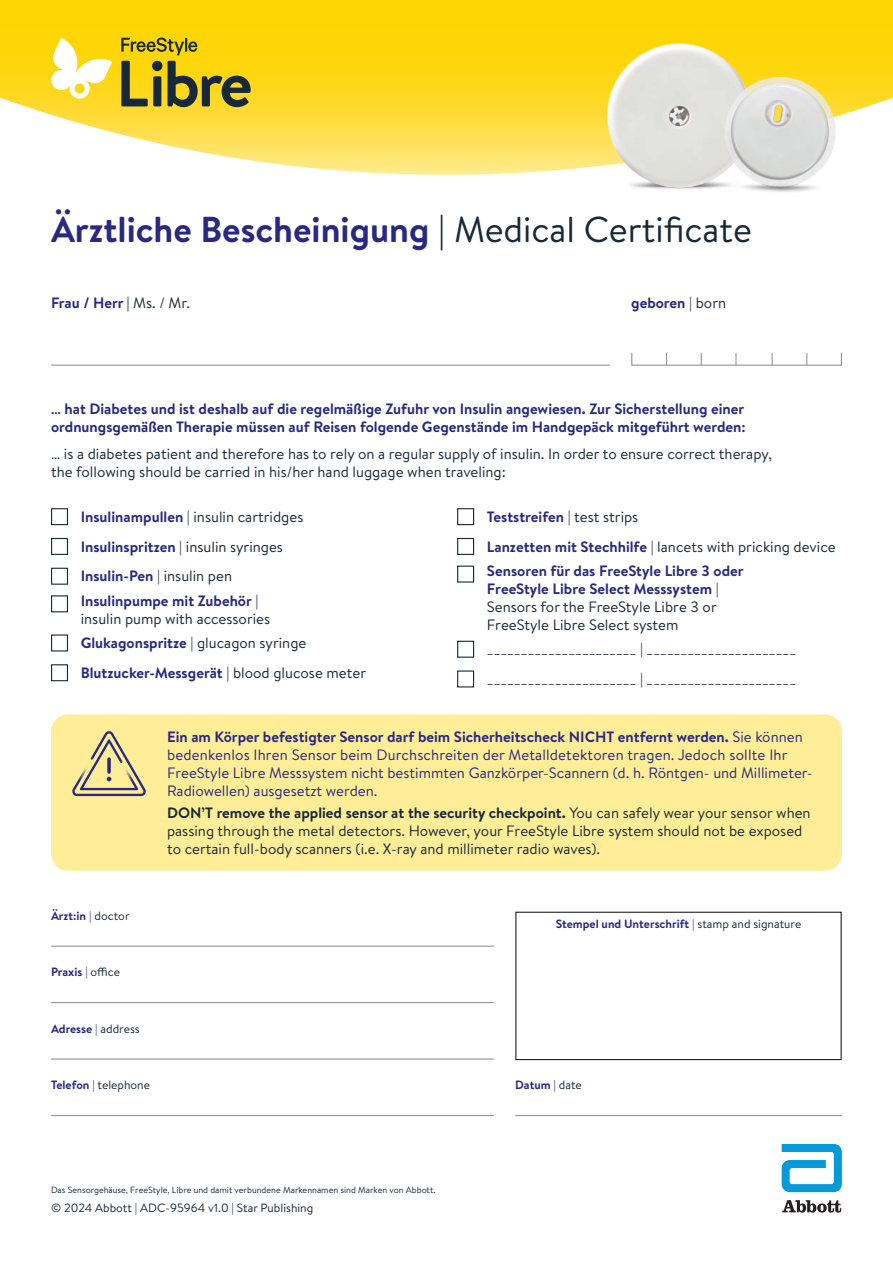
<style>
.page{position:relative;width:893px;height:1263px;background:#fff}
.page>*{position:absolute;margin:0;border:0;box-sizing:border-box;transform-origin:0 0}
.t1{font:700 36px "Brandon Text";color:#292882}
.t2{font:15px/18px "Brandon Text";color:#172938}
.t3{font:700 15px/18px "Brandon Text";color:#292882}
.t4{font:15px/18px "Brandon Text";color:#292882}
.t5{font:700 12px "Brandon Text";color:#292882}
.t6{font:12px "Brandon Text";color:#172938}
.t7{font:9px "Brandon Text";color:#172938}
.s1{font-weight:400;color:#172938}
.s2{color:#172938}
.s3{font-weight:700;color:#292882}
.s4{font-weight:700}
.s5{font-weight:400}
.s6{color:#292882}
</style>
<div class="page">
<svg style="left:0;top:0;width:893px;height:175px;background:#fede42"></svg>
<hr style="left:51px;top:365px;width:559px;height:1px;background:#939598">
<div style="left:631px;top:352px;width:211px;height:14px;border:1px solid #939598"></div>
<svg style="left:666px;top:353px;width:1px;height:12px"></svg>
<svg style="left:701px;top:353px;width:1px;height:12px"></svg>
<svg style="left:735px;top:353px;width:1px;height:12px"></svg>
<svg style="left:771px;top:353px;width:2px;height:12px"></svg>
<svg style="left:806px;top:353px;width:1px;height:12px"></svg>
<hr style="left:51px;top:1002px;width:443px;height:1px;background:#939598">
<hr style="left:51px;top:1058px;width:443px;height:2px;background:#939598">
<hr style="left:51px;top:1115px;width:443px;height:1px;background:#939598">
<svg style="left:515px;top:911px;width:327px;height:150px"></svg>
<hr style="left:515px;top:1115px;width:327px;height:1px;background:#939598">
<hr style="left:51px;top:945px;width:443px;height:2px;background:#939598">
<div style="left:51px;top:508px;width:17px;height:17px;border:1px solid #172938"></div>
<div style="left:51px;top:538px;width:17px;height:17px;border:1px solid #172938"></div>
<div style="left:51px;top:568px;width:17px;height:17px;border:1px solid #172938"></div>
<div style="left:51px;top:595px;width:17px;height:17px;border:1px solid #172938"></div>
<div style="left:51px;top:634px;width:17px;height:17px;border:1px solid #172938"></div>
<div style="left:51px;top:664px;width:17px;height:17px;border:1px solid #172938"></div>
<div style="left:457px;top:508px;width:17px;height:17px;border:1px solid #172938"></div>
<div style="left:457px;top:538px;width:17px;height:17px;border:1px solid #172938"></div>
<div style="left:457px;top:566px;width:17px;height:17px;border:1px solid #172938"></div>
<div style="left:457px;top:641px;width:17px;height:17px;border:1px solid #172938"></div>
<div style="left:457px;top:670px;width:17px;height:17px;border:1px solid #172938"></div>
<div style="left:51px;top:714px;width:791px;height:157px;background:#ffee97;border-radius:17px"></div>
<svg style="left:72px;top:731px;width:74px;height:65px"></svg>
<svg style="left:51px;top:38px;width:61px;height:61px"></svg>
<svg style="left:121px;top:61px;width:27px;height:45px"></svg>
<div style="left:153px;top:76px;width:8px;height:30px;background:#172938"></div>
<div style="left:152px;top:61px;width:10px;height:10px;background:#172938;border-radius:50%"></div>
<svg style="left:168px;top:61px;width:83px;height:46px;background:#9b8c24"></svg>
<svg style="left:121px;top:38px;width:76px;height:17px"></svg>
<svg style="left:782px;top:1144px;width:60px;height:48px"></svg>
<svg style="left:782px;top:1200px;width:59px;height:12px"></svg>
<img style="left:576px;top:0;width:207px;height:189px">
<img style="left:697px;top:43px;width:154px;height:149px">
<h1 class="t1" style="left:51px;top:205px;width:702px">Ärztliche Bescheinigung <span class="s1">| Medical Certificate</span></h1>
<p class="t3" style="left:51px;top:294px;width:141px">Frau / Herr <span class="s2">|</span> <span class="s1">Ms. / Mr.</span></p>
<p class="t3" style="left:631px;top:294px;width:97px">geboren <span class="s1">| born</span></p>
<p class="t3" style="left:51px;top:400px;width:696px">… hat Diabetes und ist deshalb auf die regelmäßige Zufuhr von Insulin angewiesen. Zur Sicherstellung einer ordnungsgemäßen Therapie müssen auf Reisen folgende Gegenstände im Handgepäck mitgeführt werden:</p>
<p class="t2" style="left:51px;top:444px;width:722px">… is a diabetes patient and therefore has to rely on a regular supply of insulin. In order to ensure correct therapy, the following should be carried in his/her hand luggage when traveling:</p>
<p class="t2" style="left:81px;top:501px;width:224px;line-height:29.7px"><span class="s3">Insulinampullen</span> | insulin cartridges<br><span class="s3">Insulinspritzen</span> | insulin syringes<br><span class="s3">Insulin-Pen</span> | insulin pen</p>
<p class="t2" style="left:81px;top:591px;width:191px"><span class="s3">Insulinpumpe mit Zubehör</span> | insulin pump with accessories</p>
<p class="t3" style="left:81px;top:628px;width:287px;line-height:29.7px">Glukagonspritze <span class="s1">| glucagon syringe<br></span>Blutzucker-Messgerät <span class="s1">| blood glucose meter</span></p>
<p class="t2" style="left:487px;top:501px;width:350px;line-height:29.7px"><span class="s3">Teststreifen</span> | test strips<br><span class="s3">Lanzetten mit Stechhilfe</span> | lancets with pricking device</p>
<p class="t3" style="left:487px;top:561px;width:258px">Sensoren für das FreeStyle Libre 3 oder FreeStyle Libre Select Messsystem <span class="s1">| Sensors for the FreeStyle Libre 3 or FreeStyle Libre Select system</span></p>
<p class="t2" style="left:487px;top:634px;width:311px;line-height:29.7px">______________________ | ______________________ ______________________ | ______________________</p>
<p class="t4" style="left:167px;top:727px;width:647px"><span class="s4">Ein am Körper befestigter Sensor darf beim Sicherheitscheck NICHT entfernt werden.</span> Sie können bedenkenlos Ihren Sensor beim Durchschreiten der Metalldetektoren tragen. Jedoch sollte Ihr FreeStyle Libre Messsystem nicht bestimmten Ganzkörper-Scannern (d. h. Röntgen- und Millimeter-Radiowellen) ausgesetzt werden.</p>
<p class="t2" style="left:167px;top:803px;width:645px"><span class="s4">DON’T remove the applied sensor at the security checkpoint.</span> You can safely wear your sensor when passing through the metal detectors. However, your FreeStyle Libre system should not be exposed to certain full-body scanners (i.e. X-ray and millimeter radio waves).</p>
<p class="t5" style="left:51px;top:907px;width:80px">Ärzt:in <span class="s5">|</span> <span class="s1">doctor</span></p>
<p class="t5" style="left:51px;top:964px;width:71px">Praxis <span class="s5">|</span> <span class="s1">office</span></p>
<p class="t5" style="left:51px;top:1020px;width:90px">Adresse <span class="s5">|</span> <span class="s1">address</span></p>
<p class="t6" style="left:51px;top:1077px;width:100px"><span class="s3">Telefon</span> <span class="s6">|</span> telephone</p>
<p class="t5" style="left:556px;top:916px;width:247px">Stempel und Unterschrift <span class="s5">|</span> <span class="s1">stamp and signature</span></p>
<p class="t5" style="left:515px;top:1077px;width:68px">Datum <span class="s5">|</span> <span class="s1">date</span></p>
<p class="t7" style="left:51px;top:1184px;width:386px">Das Sensorgehäuse, FreeStyle, Libre und damit verbundene Markennamen sind Marken von Abbott.</p>
<p class="t6" style="left:51px;top:1199px;width:264px">© 2024 Abbott | ADC-95964 v1.0 | Star Publishing</p>
</div>
